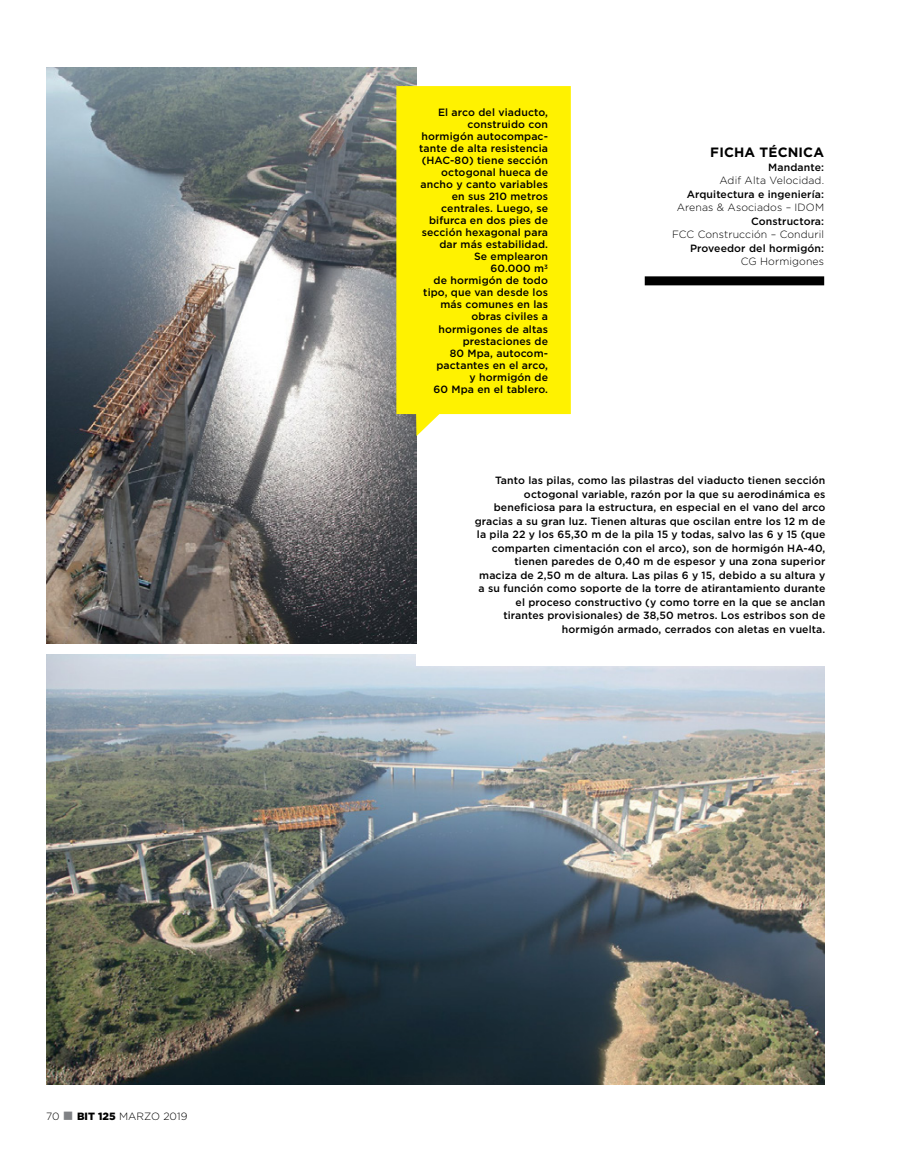
<style>
.page{position:relative;width:915px;height:1170px;background:#fff}
.page>*{position:absolute;margin:0;border:0;box-sizing:border-box;transform-origin:0 0}
.t1{font:700 13.5px "Gotham";color:#000}
.t2{font:500 10.5px/12px "Gotham";letter-spacing:.01em;color:#000;text-align:right}
.t3{font:300 10.5px "Gotham";letter-spacing:.01em;color:#000}
.s1{color:#808285}
.s2{font-weight:900}
</style>
<div class="page">
<img style="left:46px;top:68px;width:370px;height:575px">
<img style="left:46px;top:654px;width:778px;height:430px">
<svg style="left:396px;top:86px;width:174px;height:350px;background:#fdf00e"></svg>
<div style="left:416px;top:645px;width:422px;height:21px;background:#fff"></div>
<div style="left:644px;top:276px;width:179px;height:9px;background:#000"></div>
<p class="t3" style="left:46px;top:1109px;width:143px">70 <span class="s1">■</span> <span class="s2">BIT 125</span> ma rzo 2019</p>
<p class="t2" style="left:419px;top:106px;width:130px">El arco del viaducto, construido con hormigón autocompac&shy;tante de alta resistencia (HAC-80) tiene sección octogonal hueca de ancho y canto variables en sus 210 metros centrales. Luego, se bifurca en dos pies de sección hexagonal para dar más estabilidad.<br>Se emplearon<br>60.000 m<sup>3<br></sup>de hormigón de todo tipo, que van desde los más comunes en las obras civiles a hormigones de altas prestaciones de<br>80 Mpa, autocom&shy;pactantes en el arco,<br>y hormigón de<br>60 Mpa en el tablero.</p>
<p class="t1" style="left:710px;top:143px;width:60px">FICHA TÉCNICA</p>
<p class="t2" style="left:768px;top:161px;width:57px">Mandante:</p>
<p class="t3" style="left:719px;top:174px;width:106px">Adif Alta Velocidad.</p>
<p class="t2" style="left:686px;top:188px;width:139px">Arquitectura e ingeniería:</p>
<p class="t3" style="left:676px;top:201px;width:139px">Arenas &amp; Asociados – IDOM</p>
<p class="t2" style="left:750px;top:215px;width:74px">Constructora:</p>
<p class="t3" style="left:671px;top:228px;width:153px">FCC Construcción – Conduril</p>
<p class="t2" style="left:689px;top:242px;width:135px">Proveedor del hormigón:</p>
<p class="t3" style="left:740px;top:255px;width:85px">CG Hormigones</p>
<p class="t2" style="left:474px;top:473px;width:352px;line-height:13.5px">Tanto las pilas, como las pilastras del viaducto tienen sección octogonal variable, razón por la que su aerodinámica es beneficiosa para la estructura, en especial en el vano del arco gracias a su gran luz. Tienen alturas que oscilan entre los 12 m de la pila 22 y los 65,30 m de la pila 15 y todas, salvo las 6 y 15 (que comparten cimentación con el arco), son de hormigón HA-40, tienen paredes de 0,40 m de espesor y una zona superior maciza de 2,50 m de altura. Las pilas 6 y 15, debido a su altura y a su función como soporte de la torre de atirantamiento durante el proceso constructivo (y como torre en la que se anclan tirantes provisionales) de 38,50 metros. Los estribos son de hormigón armado, cerrados con aletas en vuelta.</p>
</div>
